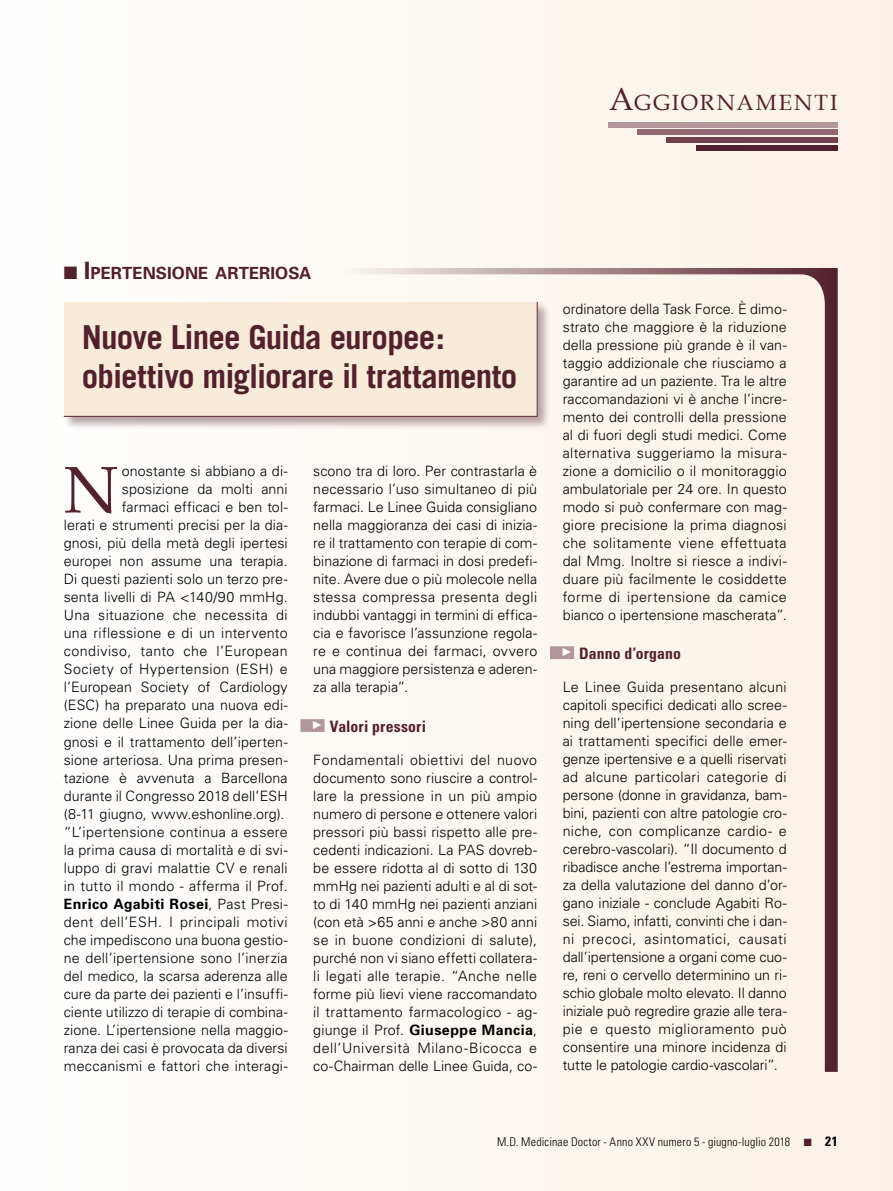
<style>
.page{position:relative;width:893px;height:1191px;background:#fff}
.page>*{position:absolute;margin:0;border:0;box-sizing:border-box;transform-origin:0 0}
.t1{font:65.85px "Book Antiqua";color:#53202d}
.t2{font:700 33px/39px "Trade Gothic";letter-spacing:-.025em;color:#53202d}
.t3{font:22.05px "Book Antiqua";letter-spacing:.09em;color:#53202d}
.t4{font:700 16.8px "Univers";letter-spacing:.005em;color:#53202d}
.t5{font:700 condensed 15.75px "Univers";letter-spacing:.005em;color:#53202d}
.t6{font:300 14.25px/18px "Univers";letter-spacing:.01em;color:#000;text-align:justify}
.t7{font:300 condensed 12px "Univers";letter-spacing:.015em;color:#000}
.s1{font-size:31.5px}
.s2{font-size:24px}
.s3{font-weight:700}
.s4{color:#53202d}
.s5{font-weight:700;font-size:13.5px}
</style>
<div class="page">
<div style="left:0;top:0;width:893px;height:1191px;background:linear-gradient(to right,#fefefe,#faf1e6)"></div>
<div style="left:697px;top:145px;width:141px;height:6px;background:#53202d"></div>
<div style="left:666px;top:137px;width:172px;height:6px;background:#71414d"></div>
<div style="left:637px;top:129px;width:201px;height:6px;background:#916871"></div>
<div style="left:608px;top:122px;width:230px;height:6px;background:#b2969c"></div>
<div style="left:336px;top:268px;width:502px;height:803px;background:#fcf6ee"></div>
<div style="left:63px;top:301px;width:487px;height:129px;background:#53202d;opacity:.4"></div>
<div style="left:63px;top:301px;width:475px;height:116px;background:#f8ebd9"></div>
<div style="left:300px;top:719px;width:25px;height:13px;background:#b2969c"></div>
<div style="left:550px;top:646px;width:24px;height:13px;background:#b2969c"></div>
<h3 class="t3" style="left:609px;top:89px;width:230px"><span class="s1">A</span>GGIORNAMENTI</h3>
<p class="t4" style="left:64px;top:262px;width:249px">■ <span class="s2">I</span> PERTENSIONE ARTERIOSA</p>
<h2 class="t2" style="left:82px;top:317px;width:437px">Nuove Linee Guida europee: obiettivo migliorare il trattamento</h2>
<p class="t6" style="left:64px;top:462px;width:225px;text-align:right">onostante si abbiano a di&shy;sposizione da molti anni<br>farmaci efficaci e ben tol-<br>lerati e strumenti precisi per la dia&shy;gnosi, più della metà degli ipertesi europei non assume una terapia.<br>Di questi pazienti solo un terzo pre&shy;senta livelli di PA &lt;140/90 mmHg.<br>Una situazione che necessita di una riflessione e di un intervento condiviso, tanto che l’European Society of Hypertension (ESH) e l’European Society of Cardiology (ESC) ha preparato una nuova edi&shy;zione delle Linee Guida per la dia&shy;gnosi e il trattamento dell’iperten&shy;sione arteriosa. Una prima presen&shy;tazione è avvenuta a Barcellona durante il Congresso 2018 dell’ESH (8-11 giugno, www.eshonline.org). “L’ipertensione continua a essere la prima causa di mortalità e di svi&shy;luppo di gravi malattie CV e renali in tutto il mondo - afferma il Prof.<br><span class="s3">Enrico Agabiti Rosei</span>, Past Presi&shy;dent dell’ESH. I principali motivi che impediscono una buona gestio&shy;ne dell’ipertensione sono l’inerzia del medico, la scarsa aderenza alle cure da parte dei pazienti e l’insuffi&shy;ciente utilizzo di terapie di combina&shy;zione. L’ipertensione nella maggio&shy;ranza dei casi è provocata da diversi meccanismi e fattori che interagi-</p>
<p class="t6" style="left:313px;top:462px;width:225px">scono tra di loro. Per contrastarla è necessario l’uso simultaneo di più farmaci. Le Linee Guida consigliano nella maggioranza dei casi di inizia&shy;re il trattamento con terapie di com&shy;binazione di farmaci in dosi predefi&shy;nite. Avere due o più molecole nella stessa compressa presenta degli indubbi vantaggi in termini di effica&shy;cia e favorisce l’assunzione regola&shy;re e continua dei farmaci, ovvero una maggiore persistenza e aderen&shy;za alla terapia”.</p>
<h1 class="t1" style="left:64px;top:449px;width:56px">N</h1>
<p class="t5" style="left:313px;top:716px;width:114px"><sup>¼</sup> Valori pressori</p>
<p class="t6" style="left:313px;top:750px;width:225px">Fondamentali obiettivi del nuovo documento sono riuscire a control&shy;lare la pressione in un più ampio numero di persone e ottenere valori pressori più bassi rispetto alle pre&shy;cedenti indicazioni. La PAS dovreb&shy;be essere ridotta al di sotto di 130 mmHg nei pazienti adulti e al di sot&shy;to di 140 mmHg nei pazienti anziani (con età &gt;65 anni e anche &gt;80 anni se in buone condizioni di salute), purché non vi siano effetti collatera&shy;li legati alle terapie. “Anche nelle forme più lievi viene raccomandato il trattamento farmacologico - ag&shy;giunge il Prof. <span class="s3">Giuseppe Mancia</span>, dell’Università Milano-Bicocca e co-Chairman delle Linee Guida, co-</p>
<p class="t6" style="left:563px;top:299px;width:225px">ordinatore della Task Force. È dimo&shy;strato che maggiore è la riduzione della pressione più grande è il van&shy;taggio addizionale che riusciamo a garantire ad un paziente. Tra le altre raccomandazioni vi è anche l’incre&shy;mento dei controlli della pressione al di fuori degli studi medici. Come alternativa suggeriamo la misura&shy;zione a domicilio o il monitoraggio ambulatoriale per 24 ore. In questo modo si può confermare con mag&shy;giore precisione la prima diagnosi che solitamente viene effettuata dal Mmg. Inoltre si riesce a indivi&shy;duare più facilmente le cosiddette forme di ipertensione da camice bianco o ipertensione mascherata”.</p>
<p class="t5" style="left:563px;top:643px;width:120px"><sup>¼</sup> Danno d’organo</p>
<p class="t6" style="left:563px;top:677px;width:225px">Le Linee Guida presentano alcuni capitoli specifici dedicati allo scree&shy;ning dell’ipertensione secondaria e ai trattamenti specifici delle emer&shy;genze ipertensive e a quelli riservati ad alcune particolari categorie di persone (donne in gravidanza, bam&shy;bini, pazienti con altre patologie cro&shy;niche, con complicanze cardio- e cerebro-vascolari). “Il documento d ribadisce anche l’estrema importan&shy;za della valutazione del danno d’or&shy;gano iniziale - conclude Agabiti Ro&shy;sei. Siamo, infatti, convinti che i dan&shy;ni precoci, asintomatici, causati dall’ipertensione a organi come cuo&shy;re, reni o cervello determinino un ri&shy;schio globale molto elevato. Il danno iniziale può regredire grazie alle tera&shy;pie e questo miglioramento può consentire una minore incidenza di tutte le patologie cardio-vascolari”.</p>
<p class="t7" style="left:497px;top:1135px;width:342px">M.D. Medicinae Doctor - Anno XXV numero 5 - giugno-luglio 2018 <span class="s4">■</span> <span class="s5">21</span></p>
</div>
